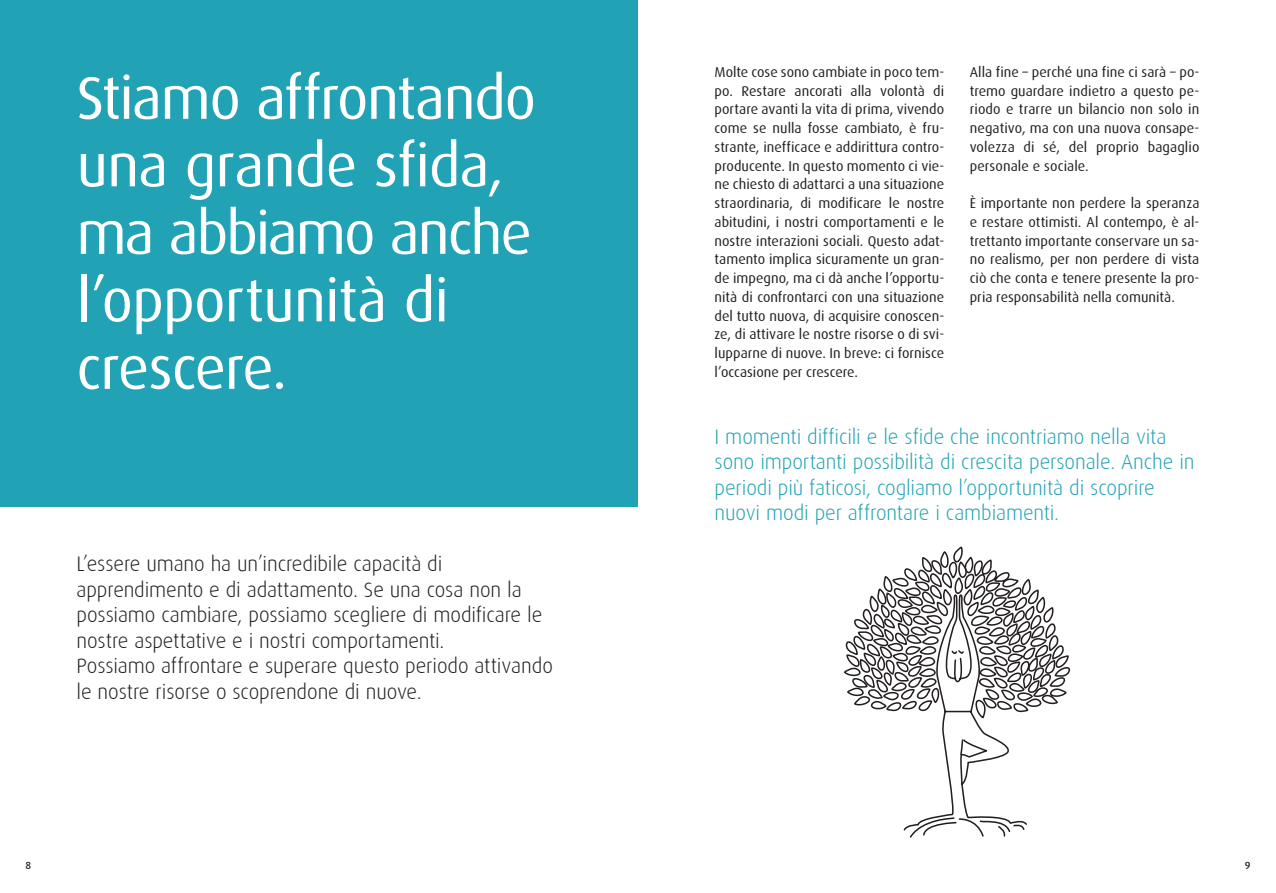
<style>
.page{position:relative;width:1276px;height:893px;background:#fff}
.page>*{position:absolute;margin:0;border:0;box-sizing:border-box;transform-origin:0 0}
.t1{font:60px/67.5px "Dax";letter-spacing:-.02em;color:#fff}
.t2{font:300 21px/25.5px "Dax";letter-spacing:-.005em;color:#231f20}
.t3{font:300 21px/25.5px "Dax";letter-spacing:-.005em;color:#22a2b5}
.t4{font:14.25px/18.8px "Dax";letter-spacing:.005em;color:#231f20;text-align:justify}
.t5{font:500 10.5px "Dax";color:#231f20}
</style>
<div class="page">
<div style="left:0;top:0;width:638px;height:506px;background:#22a2b5"></div>
<svg style="left:844px;top:556px;width:227px;height:282px"></svg>
<svg style="left:858px;top:546px;width:111px;height:167px"></svg>
<h1 class="t1" style="left:77px;top:65px;width:461px">Stiamo affrontando una grande sfida, ma abbiamo anche l’opportunità di crescere.</h1>
<p class="t4" style="left:714px;top:63px;width:231px">Molte cose sono cambiate in poco tem&shy;po. Restare ancorati alla volontà di portare avanti la vita di prima, vivendo come se nulla fosse cambiato, è fru&shy;strante, inefficace e addirittura contro&shy;producente. In questo momento ci vie&shy;ne chiesto di adattarci a una situazione straordinaria, di modificare le nostre abitudini, i nostri comportamenti e le nostre interazioni sociali. Questo adat&shy;tamento implica sicuramente un gran&shy;de impegno, ma ci dà anche l’opportu&shy;nità di confrontarci con una situazione del tutto nuova, di acquisire conoscen&shy;ze, di attivare le nostre risorse o di svi&shy;lupparne di nuove. In breve: ci fornisce l’occasione per crescere.</p>
<p class="t4" style="left:969px;top:63px;width:231px">Alla fine – perché una fine ci sarà – po&shy;tremo guardare indietro a questo pe&shy;riodo e trarre un bilancio non solo in negativo, ma con una nuova consape&shy;volezza di sé, del proprio bagaglio personale e sociale.</p>
<p class="t4" style="left:969px;top:194px;width:231px">È importante non perdere la speranza e restare ottimisti. Al contempo, è al&shy;trettanto importante conservare un sa&shy;no realismo, per non perdere di vista ciò che conta e tenere presente la pro&shy;pria responsabilità nella comunità.</p>
<p class="t2" style="left:77px;top:551px;width:478px">L’essere umano ha un’incredibile capacità di apprendimento e di adattamento. Se una cosa non la possiamo cambiare, possiamo scegliere di modificare le nostre aspettative e i nostri comportamenti.<br>Possiamo affrontare e superare questo periodo attivando le nostre risorse o scoprendone di nuove.</p>
<h2 class="t3" style="left:714px;top:424px;width:481px">I momenti difficili e le sfide che incontriamo nella vita sono importanti possibilità di crescita personale. Anche in periodi più faticosi, cogliamo l’opportunità di scoprire nuovi modi per affrontare i cambiamenti.</h2>
<p class="t5" style="left:26px;top:859px;width:7px">8</p>
<p class="t5" style="left:1244px;top:859px;width:7px">9</p>
</div>
